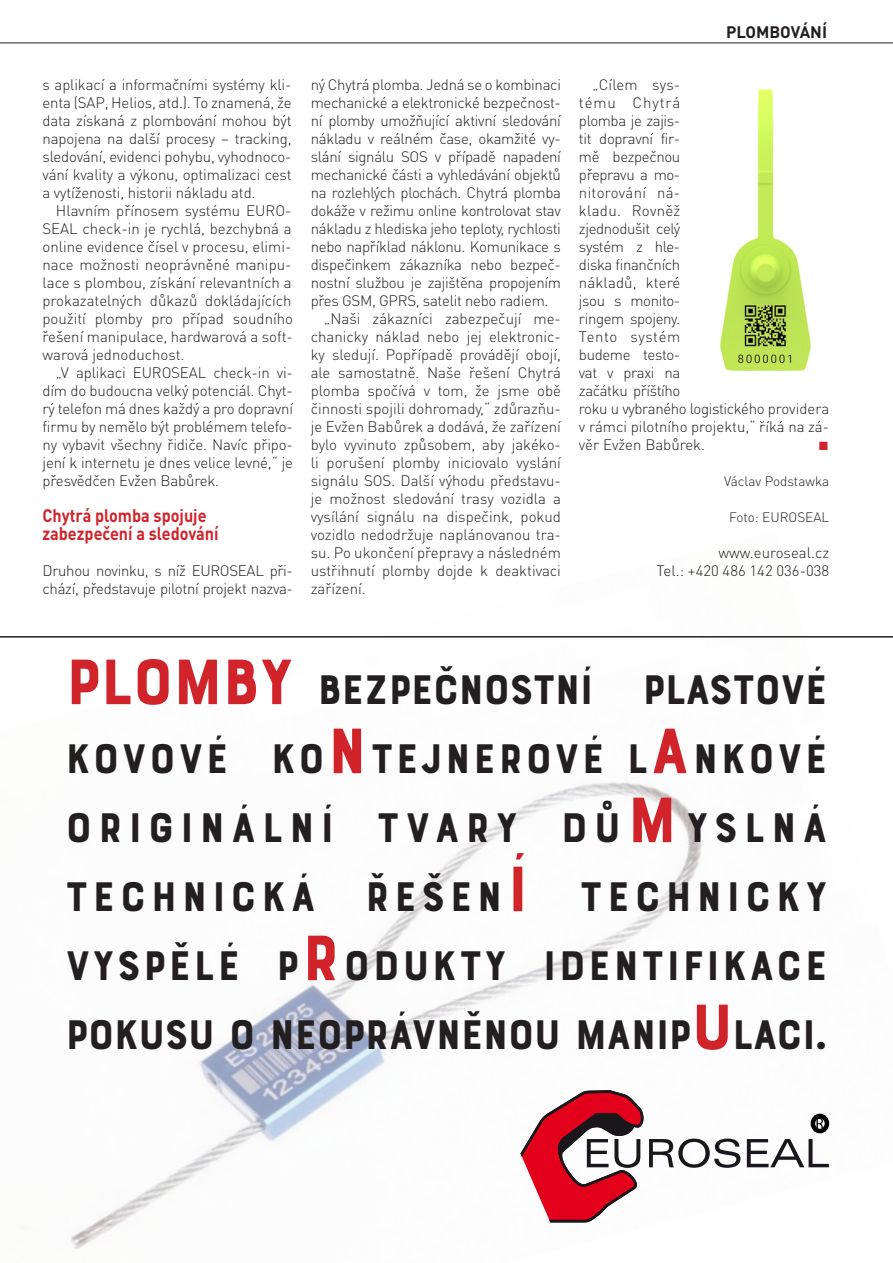
<style>
.page{position:relative;width:893px;height:1263px;background:#fff}
.page>*{position:absolute;margin:0;border:0;box-sizing:border-box;transform-origin:0 0}
.perex{font:43.5px/69px "Bourton Base";letter-spacing:-.02em;color:#231f20;text-align:justify}
.odrazky_text{font:700 18px "DIN Pro";color:#d1232a;scale:.9 1}
.t1{font:700 16.5px "DIN Pro";color:#231f20}
.t2{font:300 15px/18px "DIN Pro";letter-spacing:-.02em;color:#231f20;text-align:justify}
.t3{font:300 15px "DIN Pro";color:#231f20}
.t4{font:15px "Fedra Sans Pro";color:#d1232a}
.t5{font:300 13.5px "DIN Pro";color:#231f20}
.s1{font-size:67.5px;color:#d1232a}
</style>
<div class="page">
<hr style="left:0;top:43px;width:893px;height:1px;background:#231f20">
<img style="left:0;top:637px;width:893px;height:613px">
<img style="left:720px;top:90px;width:90px;height:280px">
<svg style="left:520px;top:1090px;width:309px;height:132px"></svg>
<div style="left:811px;top:1114px;width:18px;height:19px;border:4px solid #000;border-radius:50%"></div>
<hr style="left:0;top:636px;width:893px;height:1px;background:#231f20">
<p class="t2" style="left:43px;top:75px;width:251px">s aplikací a informačními systémy kli&shy;enta (SAP, Helios, atd.). To znamená, že data získaná z plombování mohou být napojena na další procesy – tracking, sledování, evidenci pohybu, vyhodnoco&shy;vání kvality a výkonu, optimalizaci cest a vytíženosti, historii nákladu atd.</p>
<p class="t2" style="left:43px;top:201px;width:252px;text-indent:13px">Hlavním přínosem systému EURO-SEAL check-in je rychlá, bezchybná a online evidence čísel v procesu, elimi&shy;nace možnosti neoprávněné manipu&shy;lace s plombou, získání relevantních a prokazatelných důkazů dokládajících použití plomby pro případ soudního řešení manipulace, hardwarová a soft&shy;warová jednoduchost.</p>
<p class="t2" style="left:43px;top:363px;width:252px;text-indent:13px">„V aplikaci EUROSEAL check-in vi&shy;dím do budoucna velký potenciál. Chyt&shy;rý telefon má dnes každý a pro dopravní firmu by nemělo být problémem telefo&shy;ny vybavit všechny řidiče. Navíc připo&shy;jení k internetu je dnes velice levné,“ je přesvědčen Evžen Babůrek.</p>
<p class="odrazky_text" style="left:43px;top:503px;width:184px">Chytrá plomba spojuje</p>
<p class="odrazky_text" style="left:43px;top:521px;width:197px">zabezpečení a sledování</p>
<p class="t2" style="left:43px;top:561px;width:252px">Druhou novinku, s níž EUROSEAL při&shy;chází, představuje pilotní projekt nazva-</p>
<p class="t2" style="left:311px;top:75px;width:252px">ný Chytrá plomba. Jedná se o kombinaci mechanické a elektronické bezpečnost&shy;ní plomby umožňující aktivní sledování nákladu v reálném čase, okamžité vy&shy;slání signálu SOS v případě napadení mechanické části a vyhledávání objektů na rozlehlých plochách. Chytrá plomba dokáže v režimu online kontrolovat stav nákladu z hlediska jeho teploty, rychlosti nebo například náklonu. Komunikace s dispečinkem zákazníka nebo bezpeč&shy;nostní službou je zajištěna propojením přes GSM, GPRS, satelit nebo radiem.</p>
<p class="t2" style="left:311px;top:309px;width:252px;text-indent:13px">„Naši zákazníci zabezpečují me&shy;chanicky náklad nebo jej elektronic&shy;ky sledují. Popřípadě provádějí obojí, ale samostatně. Naše řešení Chytrá plomba spočívá v tom, že jsme obě činnosti spojili dohromady,“ zdůrazňu&shy;je Evžen Babůrek a dodává, že zařízení bylo vyvinuto způsobem, aby jakéko&shy;li porušení plomby iniciovalo vyslání signálu SOS. Další výhodu představu&shy;je možnost sledování trasy vozidla a vysílání signálu na dispečink, pokud vozidlo nedodržuje naplánovanou tra&shy;su. Po ukončení přepravy a následném ustřihnutí plomby dojde k deaktivaci zařízení.</p>
<p class="t1" style="left:726px;top:21px;width:103px">PLOMBOVÁNÍ</p>
<p class="t2" style="left:579px;top:75px;width:252px;text-align:left;text-indent:13px">„Cílem sys-<br>tému Chytrá<br>plomba je zajis-<br>tit dopravní fir-<br>mě bezpečnou<br>přepravu a mo-<br>nitorování ná-<br>kladu. Rovněž<br>zjednodušit celý<br>systém z hle-<br>diska finančních<br>nákladů, které<br>jsou s monito-<br>ringem spojeny.<br>Tento systém<br>budeme testo-<br>vat v praxi na<br>začátku příštího<br>roku u vybraného logistického providera v rámci pilotního projektu,“ říká na zá&shy;věr Evžen Babůrek.</p>
<p class="t4" style="left:818px;top:435px;width:13px">▪</p>
<p class="t5" style="left:724px;top:472px;width:107px">Václav Podstawka</p>
<p class="t5" style="left:729px;top:508px;width:102px">Foto: EUROSEAL</p>
<p class="t3" style="left:718px;top:542px;width:112px">www.euroseal.cz</p>
<p class="t3" style="left:657px;top:560px;width:174px">Tel.: +420 486 142 036-038</p>
<p class="perex" style="left:65px;top:656px;width:764px"><span class="s1">PLOMBY</span> BEZPEČNOSTNÍ PLASTOVÉ KOVOVÉ KO<span class="s1">N</span>TEJNEROVÉ L<span class="s1">A</span>NKOVÉ ORIGINÁLNÍ TVARY DŮ<span class="s1">M</span>YSLNÁ TECHNICKÁ ŘEŠEN<span class="s1">Í</span> TECHNICKY VYSPĚLÉ P<span class="s1">R</span>ODUKTY IDENTIFIKACE POKUSU O NEOPRÁVNĚNOU MANIP<span class="s1">U</span>LACI.</p>
</div>
